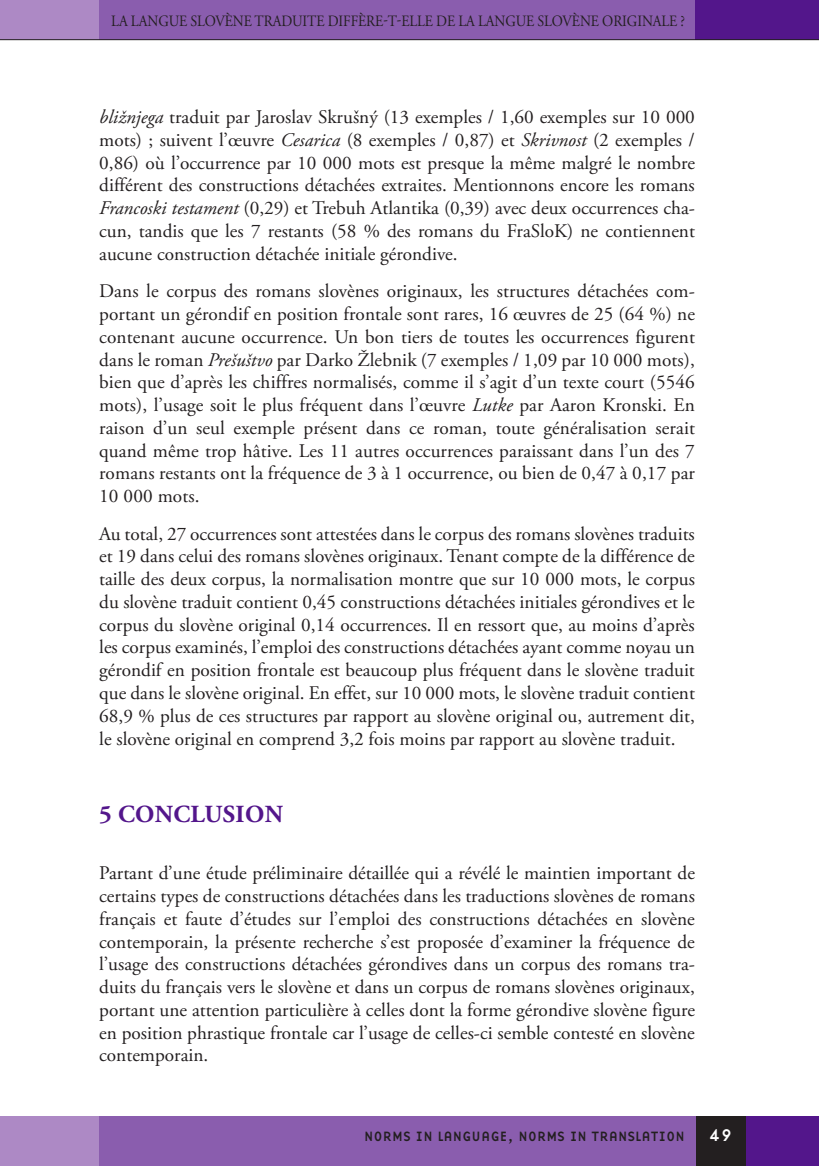
<style>
.page{position:relative;width:819px;height:1166px;background:#fff}
.page>*{position:absolute;margin:0;border:0;box-sizing:border-box;transform-origin:0 0}
.R_Naslov_-_Prva_rave{font:700 24.5px "Adobe Garamond Pro";letter-spacing:.015em;color:#53168b}
.t1{font:19.25px/22.8px "Adobe Garamond Pro";color:#231f20;text-align:justify}
.t2{font:17.5px "Base Nine";color:#fff}
.t3{font:15.75px "Adobe Garamond Pro";letter-spacing:-.005em;color:#231f20;scale:.89 1}
.t4{font:14px "Base Nine";color:#231f20}
.s1{font-style:italic}
</style>
<div class="page">
<div style="left:99px;top:0;width:596px;height:40px;background:#8a5dae"></div>
<div style="left:0;top:0;width:99px;height:40px;background:#ad89c5"></div>
<div style="left:694px;top:0;width:124px;height:40px;background:#53168b"></div>
<hr style="left:0;top:39px;width:818px;height:1px;background:#231f20">
<div style="left:74px;top:1116px;width:622px;height:50px;background:#8a5dae"></div>
<div style="left:0;top:1116px;width:99px;height:50px;background:#ad89c5"></div>
<div style="left:745px;top:1116px;width:73px;height:50px;background:#53168b"></div>
<div style="left:695px;top:1116px;width:50px;height:50px;background:#231f20"></div>
<p class="t3" style="left:111px;top:11px;width:646px">LA LANGUE SLOVÈNE TRADUITE DIFFÈRE-T-ELLE DE LA LANGUE SLOVÈNE ORIGINALE ?</p>
<p class="t1" style="left:99px;top:106px;width:597px"><span class="s1">bližnjega</span> traduit par Jaroslav Skrušný (13 exemples / 1,60 exemples sur 10 000 mots) ; suivent l’œuvre <span class="s1">Cesarica</span> (8 exemples / 0,87) et <span class="s1">Skrivnost</span> (2 exemples / 0,86) où l’occurrence par 10 000 mots est presque la même malgré le nombre différent des constructions détachées extraites. Mentionnons encore les romans <span class="s1">Francoski testament</span> (0,29) et Trebuh Atlantika (0,39) avec deux occurrences cha&shy;cun, tandis que les 7 restants (58 % des romans du FraSloK) ne contiennent aucune construction détachée initiale gérondive.</p>
<p class="t1" style="left:99px;top:280px;width:597px">Dans le corpus des romans slovènes originaux, les structures détachées com&shy;portant un gérondif en position frontale sont rares, 16 œuvres de 25 (64 %) ne contenant aucune occurrence. Un bon tiers de toutes les occurrences figurent dans le roman <span class="s1">Prešuštvo</span> par Darko Žlebnik (7 exemples / 1,09 par 10 000 mots), bien que d’après les chiffres normalisés, comme il s’agit d’un texte court (5546 mots), l’usage soit le plus fréquent dans l’œuvre <span class="s1">Lutke</span> par Aaron Kronski. En raison d’un seul exemple présent dans ce roman, toute généralisation serait quand même trop hâtive. Les 11 autres occurrences paraissant dans l’un des 7 romans restants ont la fréquence de 3 à 1 occurrence, ou bien de 0,47 à 0,17 par 10 000 mots.</p>
<p class="t1" style="left:99px;top:523px;width:597px">Au total, 27 occurrences sont attestées dans le corpus des romans slovènes traduits et 19 dans celui des romans slovènes originaux. Tenant compte de la différence de taille des deux corpus, la normalisation montre que sur 10 000 mots, le corpus du slovène traduit contient 0,45 constructions détachées initiales gérondives et le corpus du slovène original 0,14 occurrences. Il en ressort que, au moins d’après les corpus examinés, l’emploi des constructions détachées ayant comme noyau un gérondif en position frontale est beaucoup plus fréquent dans le slovène traduit que dans le slovène original. En effet, sur 10 000 mots, le slovène traduit contient 68,9 % plus de ces structures par rapport au slovène original ou, autrement dit, le slovène original en comprend 3,2 fois moins par rapport au slovène traduit.</p>
<p class="R_Naslov_-_Prva_rave" style="left:99px;top:800px;width:185px">5 CONCLUSION</p>
<p class="t1" style="left:99px;top:862px;width:597px">Partant d’une étude préliminaire détaillée qui a révélé le maintien important de certains types de constructions détachées dans les traductions slovènes de romans français et faute d’études sur l’emploi des constructions détachées en slovène contemporain, la présente recherche s’est proposée d’examiner la fréquence de l’usage des constructions détachées gérondives dans un corpus des romans tra&shy;duits du français vers le slovène et dans un corpus de romans slovènes originaux, portant une attention particulière à celles dont la forme gérondive slovène figure en position phrastique frontale car l’usage de celles-ci semble contesté en slovène contemporain.</p>
<p class="t4" style="left:364px;top:1126px;width:322px">NORMS IN LANGUAGE, NORMS IN TRANSLATION</p>
<p class="t2" style="left:709px;top:1123px;width:25px">49</p>
</div>
